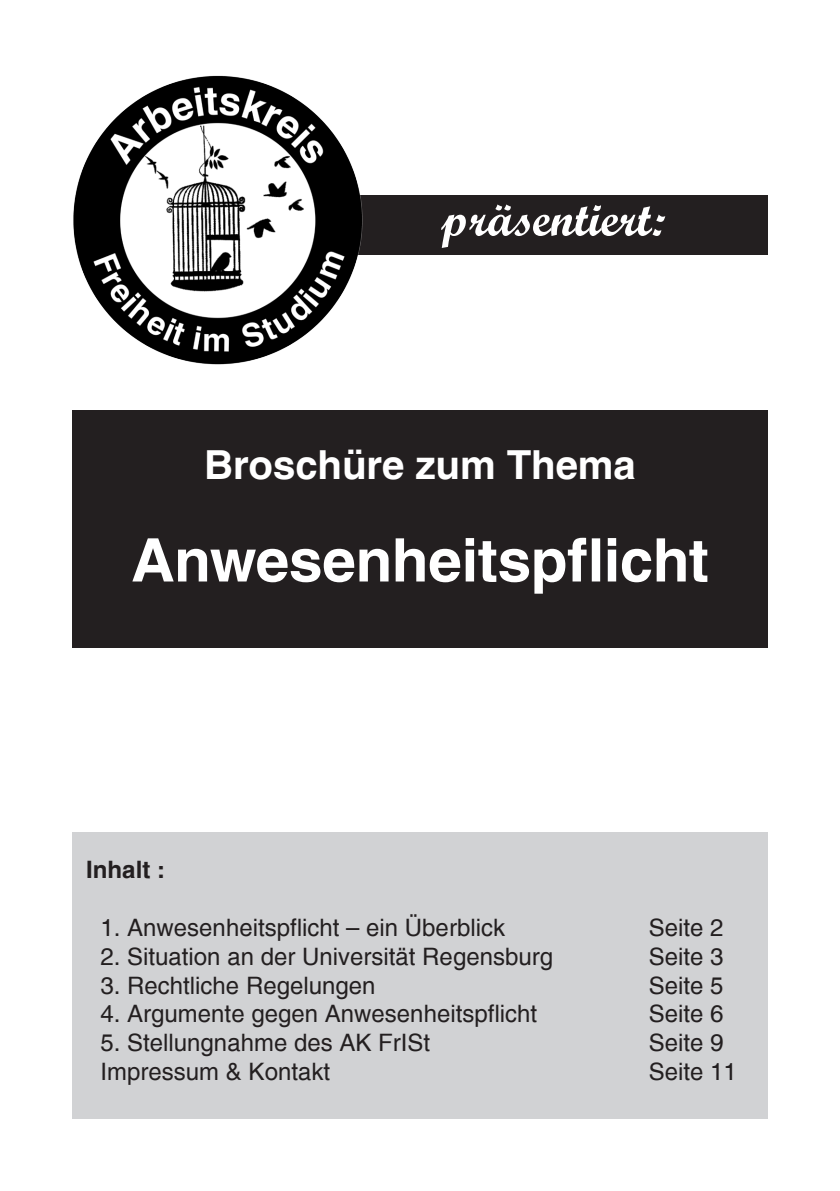
<style>
.page{position:relative;width:840px;height:1191px;background:#fff}
.page>*{position:absolute;margin:0;border:0;box-sizing:border-box;transform-origin:0 0}
.t1{font:700 60px "Helvetica";letter-spacing:-.005em;color:#fff}
.t2{font:50px "Script MT Bold";color:#fff}
.t3{font:700 40px "Helvetica";color:#fff}
.t4{font:24px "Helvetica";color:#231f20}
.t5{font:700 24px "Helvetica";color:#231f20}
</style>
<div class="page">
<div style="left:180px;top:195px;width:587px;height:60px;background:#231f20"></div>
<div style="left:72px;top:832px;width:695px;height:287px;background:#d1d2d4"></div>
<div style="left:72px;top:410px;width:695px;height:238px;background:#231f20"></div>
<img style="left:73px;top:75px;width:290px;height:290px">
<p class="t2" style="left:441px;top:188px;width:226px">präsentiert:</p>
<p class="t3" style="left:204px;top:440px;width:433px">Broschüre zum Thema</p>
<p class="t1" style="left:131px;top:523px;width:579px">Anwesenheitspflicht</p>
<p class="t5" style="left:86px;top:855px;width:80px">Inhalt :</p>
<p class="t4" style="left:100px;top:913px;width:406px">1. Anwesenheitspflicht – ein Überblick</p>
<p class="t4" style="left:648px;top:913px;width:76px">Seite 2</p>
<p class="t4" style="left:100px;top:942px;width:454px">2. Situation an der Universität Regensburg</p>
<p class="t4" style="left:648px;top:942px;width:76px">Seite 3</p>
<p class="t4" style="left:100px;top:971px;width:276px">3. Rechtliche Regelungen</p>
<p class="t4" style="left:648px;top:971px;width:76px">Seite 5</p>
<p class="t4" style="left:100px;top:1000px;width:438px">4. Argumente gegen Anwesenheitspflicht</p>
<p class="t4" style="left:648px;top:1000px;width:76px">Seite 6</p>
<p class="t4" style="left:100px;top:1028px;width:331px">5. Stellungnahme des AK FrISt</p>
<p class="t4" style="left:648px;top:1028px;width:76px">Seite 9</p>
<p class="t4" style="left:100px;top:1057px;width:231px">Impressum &amp; Kontakt</p>
<p class="t4" style="left:648px;top:1057px;width:90px">Seite 11</p>
</div>
